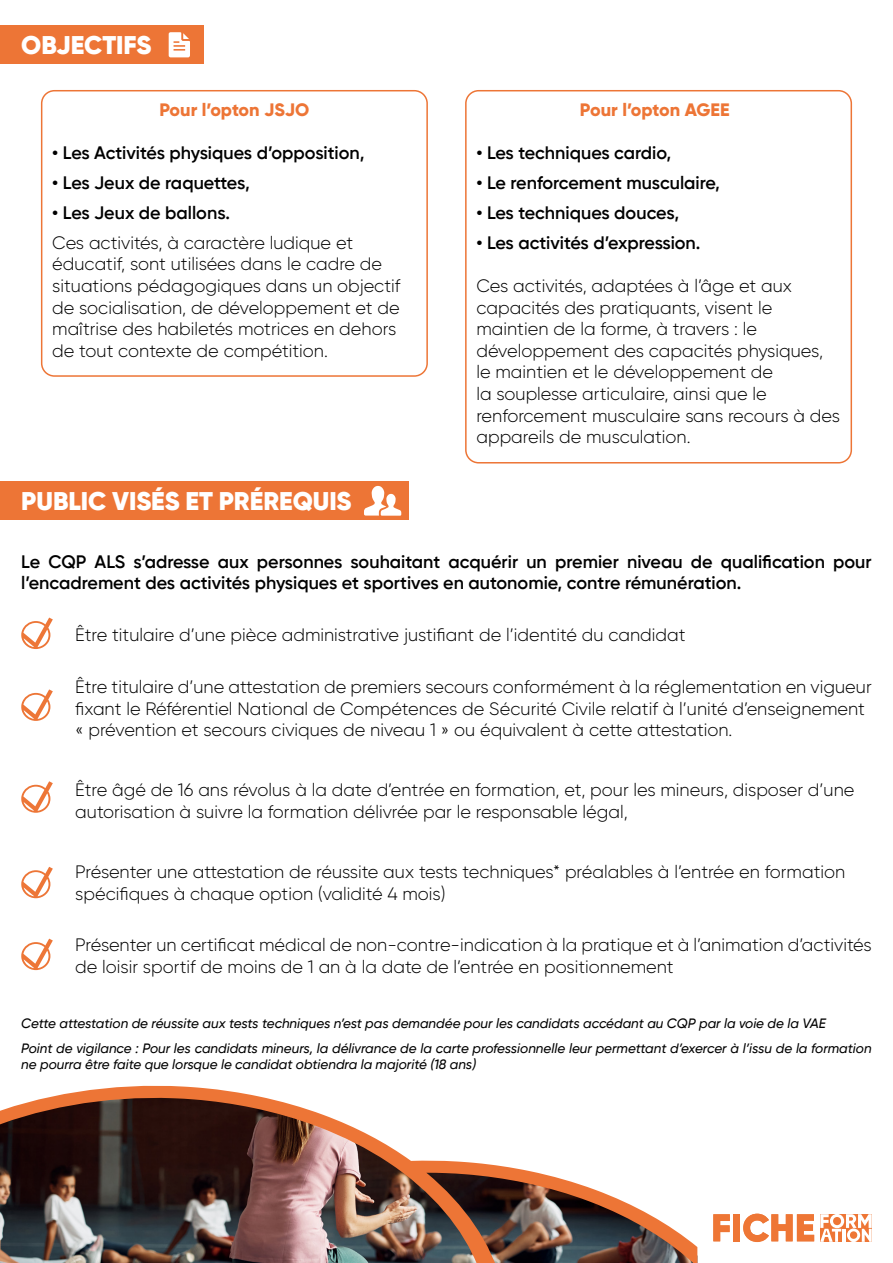
<style>
.page{position:relative;width:893px;height:1263px;background:#fff}
.page>*{position:absolute;margin:0;border:0;box-sizing:border-box;transform-origin:0 0}
.t1{font:900 25.5px "Gilroy";color:#fff}
.t2{font:300 18px/21.6px "Gilroy";color:#000}
.t3{font:600 18px/21.6px "Gilroy";color:#000}
.t4{font:800 18px "Gilroy";color:#ed7536}
.t5{font:italic 500 13.5px/24.8px "Gilroy";color:#000}
</style>
<div class="page">
<svg style="left:21px;top:617px;width:32px;height:32px"></svg>
<svg style="left:21px;top:689px;width:32px;height:32px"></svg>
<svg style="left:21px;top:781px;width:32px;height:32px"></svg>
<svg style="left:21px;top:867px;width:32px;height:31px"></svg>
<svg style="left:21px;top:939px;width:32px;height:31px"></svg>
<img style="left:0;top:1085px;width:697px;height:178px">
<div style="left:41px;top:90px;width:387px;height:287px;border:2px solid #ed7536;border-radius:13px"></div>
<div style="left:465px;top:90px;width:387px;height:373px;border:2px solid #ed7536;border-radius:13px"></div>
<svg style="left:713px;top:1214px;width:17px;height:27px"></svg>
<div style="left:733px;top:1214px;width:7px;height:27px;background:#ee7635"></div>
<svg style="left:743px;top:1214px;width:71px;height:28px"></svg>
<svg style="left:820px;top:1214px;width:52px;height:28px"></svg>
<div style="left:0;top:26px;width:203px;height:38px;background:#ed7536"></div>
<div style="left:0;top:482px;width:408px;height:38px;background:#ed7536"></div>
<svg style="left:169px;top:32px;width:21px;height:25px"></svg>
<svg style="left:364px;top:486px;width:37px;height:30px"></svg>
<h1 class="t1" style="left:21px;top:29px;width:132px">OBJECTIFS</h1>
<p class="t4" style="left:160px;top:99px;width:151px">Pour l’opton JSJO</p>
<p class="t4" style="left:580px;top:99px;width:151px">Pour l’opton AGEE</p>
<p class="t3" style="left:52px;top:141px;width:314px">• Les Activités physiques d’opposition,</p>
<p class="t3" style="left:52px;top:171px;width:199px">• Les Jeux de raquettes,</p>
<p class="t3" style="left:52px;top:201px;width:179px">• Les Jeux de ballons.</p>
<p class="t2" style="left:52px;top:232px;width:350px">Ces activités, à caractère ludique et éducatif, sont utilisées dans le cadre de situations pédagogiques dans un objectif de socialisation, de développement et de maîtrise des habiletés motrices en dehors de tout contexte de compétition.</p>
<h1 class="t1" style="left:21px;top:485px;width:332px">PUBLIC VISÉS ET PRÉREQUIS</h1>
<p class="t3" style="left:476px;top:141px;width:196px">• Les techniques cardio,</p>
<p class="t3" style="left:476px;top:171px;width:245px">• Le renforcement musculaire,</p>
<p class="t3" style="left:476px;top:201px;width:204px">• Les techniques douces,</p>
<p class="t3" style="left:476px;top:232px;width:226px">• Les activités d’expression.</p>
<p class="t2" style="left:476px;top:275px;width:365px">Ces activités, adaptées à l’âge et aux capacités des pratiquants, visent le maintien de la forme, à travers : le développement des capacités physiques, le maintien et le développement de<br>la souplesse articulaire, ainsi que le renforcement musculaire sans recours à des appareils de musculation.</p>
<p class="t3" style="left:21px;top:551px;width:852px">Le CQP ALS s’adresse aux personnes souhaitant acquérir un premier niveau de qualification pour l’encadrement des activités physiques et sportives en autonomie, contre rémunération.</p>
<p class="t2" style="left:75px;top:624px;width:612px">Être titulaire d’une pièce administrative justifiant de l’identité du candidat</p>
<p class="t2" style="left:75px;top:676px;width:798px">Être titulaire d’une attestation de premiers secours conformément à la réglementation en vigueur fixant le Référentiel National de Compétences de Sécurité Civile relatif à l’unité d’enseignement « prévention et secours civiques de niveau 1 » ou équivalent à cette attestation.</p>
<p class="t2" style="left:75px;top:779px;width:781px">Être âgé de 16 ans révolus à la date d’entrée en formation, et, pour les mineurs, disposer d’une autorisation à suivre la formation délivrée par le responsable légal,</p>
<p class="t2" style="left:75px;top:861px;width:771px">Présenter une attestation de réussite aux tests techniques* préalables à l’entrée en formation spécifiques à chaque option (validité 4 mois)</p>
<p class="t2" style="left:75px;top:934px;width:798px">Présenter un certificat médical de non-contre-indication à la pratique et à l’animation d’activités de loisir sportif de moins de 1 an à la date de l’entrée en positionnement</p>
<p class="t5" style="left:21px;top:1011px;width:852px">Cette attestation de réussite aux tests techniques n’est pas demandée pour les candidats accédant au CQP par la voie de la VAE<br>Point de vigilance : Pour les candidats mineurs, la délivrance de la carte professionnelle leur permettant d’exercer à l’issu de la formation</p>
<p class="t5" style="left:21px;top:1051px;width:456px">ne pourra être faite que lorsque le candidat obtiendra la majorité (18 ans)</p>
</div>
